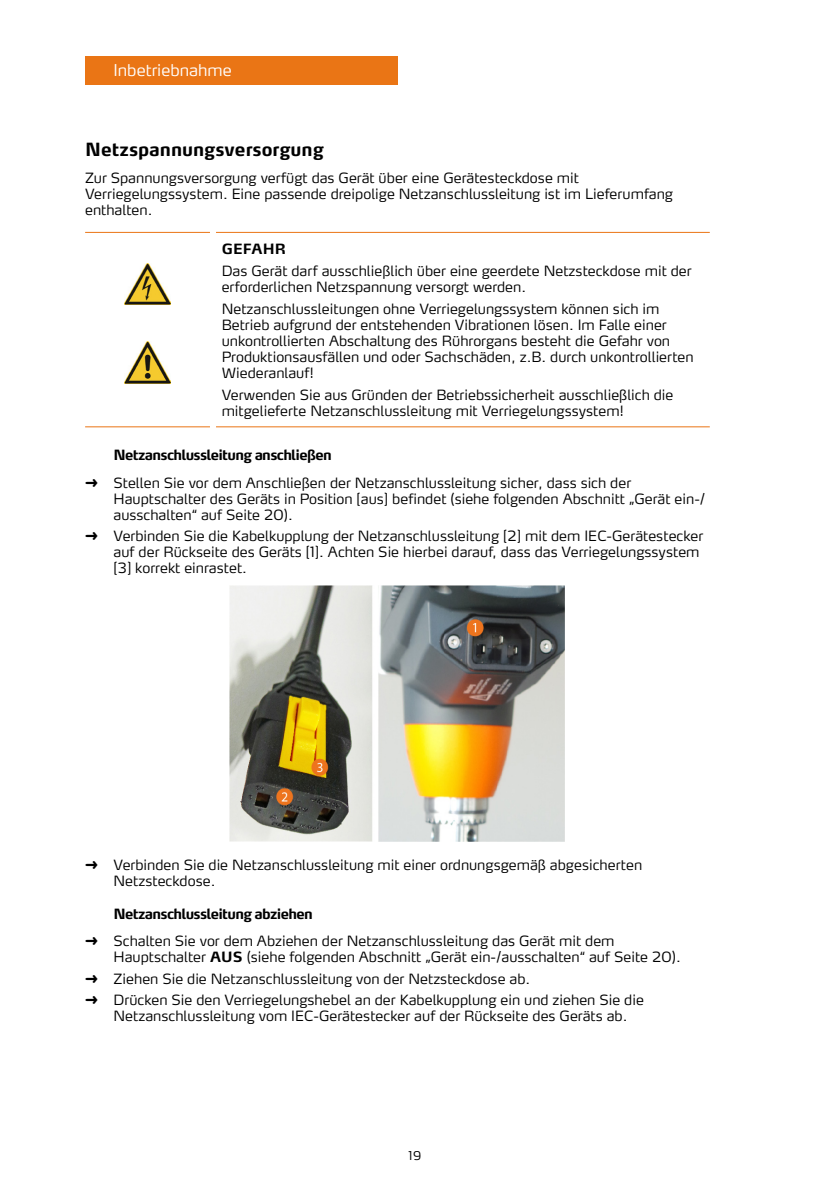
<style>
.page{position:relative;width:840px;height:1191px;background:#fff}
.page>*{position:absolute;margin:0;border:0;box-sizing:border-box;transform-origin:0 0}
.t1{font:700 18px "Max OT";color:#000}
.t2{font:300 16px "Max OT";color:#fff}
.t3{font:300 14px/16px "Max OT";color:#000}
.t4{font:700 14px "Max OT";letter-spacing:.01em;color:#000}
.t5{font:300 12px "Max OT";color:#000}
.s1{font-weight:700}
.s2{font-family:"Arial Unicode MS";font-weight:400}
</style>
<div class="page">
<div style="left:85px;top:57px;width:312px;height:28px;background:#ea7515"></div>
<hr style="left:85px;top:232px;width:125px;height:1px;background:#ea7515">
<hr style="left:85px;top:426px;width:125px;height:1px;background:#ea7515">
<hr style="left:216px;top:232px;width:493px;height:1px;background:#ea7515">
<hr style="left:216px;top:426px;width:493px;height:1px;background:#ea7515">
<img style="left:125px;top:263px;width:45px;height:42px">
<img style="left:125px;top:342px;width:45px;height:41px">
<img style="left:230px;top:586px;width:334px;height:255px">
<p class="t2" style="left:113px;top:60px;width:120px">Inbetriebnahme</p>
<p class="t1" style="left:85px;top:137px;width:240px">Netzspannungsversorgung</p>
<p class="t3" style="left:85px;top:170px;width:589px">Zur Spannungsversorgung verfügt das Gerät über eine Gerätesteckdose mit<br>Verriegelungssystem. Eine passende dreipolige Netzanschlussleitung ist im Lieferumfang enthalten.</p>
<p class="t4" style="left:222px;top:240px;width:66px">GEFAHR</p>
<p class="t3" style="left:221px;top:263px;width:471px">Das Gerät darf ausschließlich über eine geerdete Netzsteckdose mit der erforderlichen Netzspannung versorgt werden.</p>
<p class="t3" style="left:221px;top:300px;width:473px">Netzanschlussleitungen ohne Verriegelungssystem können sich im Betrieb aufgrund der entstehenden Vibrationen lösen. Im Falle einer unkontrollierten Abschaltung des Rührorgans besteht die Gefahr von Produktionsausfällen und oder Sachschäden, z.B. durch unkontrollierten Wiederanlauf!</p>
<p class="t3" style="left:221px;top:386px;width:453px">Verwenden Sie aus Gründen der Betriebssicherheit ausschließlich die mitgelieferte Netzanschlussleitung mit Verriegelungssystem!</p>
<p class="t3" style="left:85px;top:441px;width:547px;line-height:27.4px;text-indent:28px"><span class="s1">Netzanschlussleitung anschließen<br></span><span class="s2">➜</span> Stellen Sie vor dem Anschließen der Netzanschlussleitung sicher, dass sich der</p>
<p class="t3" style="left:113px;top:490px;width:593px">Hauptschalter des Geräts in Position [aus] befindet (siehe folgenden Abschnitt „Gerät ein-/ ausschalten“ auf Seite 20).</p>
<p class="t3" style="left:113px;top:528px;width:591px;text-indent:-28px"><span class="s2">➜</span> Verbinden Sie die Kabelkupplung der Netzanschlussleitung [2] mit dem IEC-Gerätestecker auf der Rückseite des Geräts [1]. Achten Sie hierbei darauf, dass das Verriegelungssystem [3] korrekt einrastet.</p>
<p class="t3" style="left:113px;top:856px;width:530px;text-indent:-28px"><span class="s2">➜</span> Verbinden Sie die Netzanschlussleitung mit einer ordnungsgemäß abgesicherten<br>Netzsteckdose.</p>
<p class="t3" style="left:85px;top:899px;width:530px;line-height:27.4px;text-indent:28px"><span class="s1">Netzanschlussleitung abziehen<br></span><span class="s2">➜</span> Schalten Sie vor dem Abziehen der Netzanschlussleitung das Gerät mit dem</p>
<p class="t3" style="left:85px;top:946px;width:596px;line-height:21.6px;text-indent:28px">Hauptschalter <span class="s1">AUS</span> (siehe folgenden Abschnitt „Gerät ein-/ausschalten“ auf Seite 20). <span class="s2">➜</span> Ziehen Sie die Netzanschlussleitung von der Netzsteckdose ab.<br><span class="s2">➜</span> Drücken Sie den Verriegelungshebel an der Kabelkupplung ein und ziehen Sie die</p>
<p class="t3" style="left:113px;top:1008px;width:515px">Netzanschlussleitung vom IEC-Gerätestecker auf der Rückseite des Geräts ab.</p>
<p class="t5" style="left:408px;top:1148px;width:14px">19</p>
</div>
